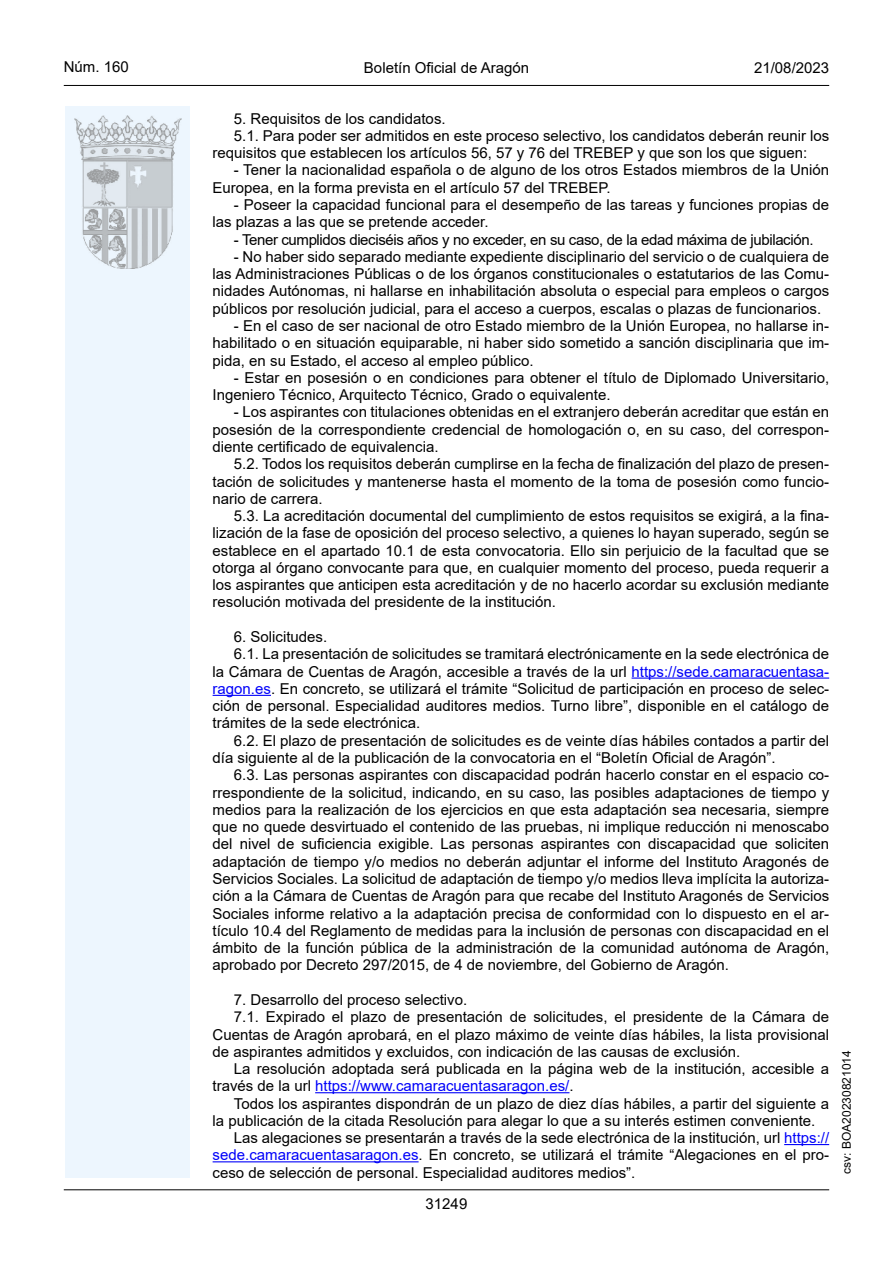
<style>
.page{position:relative;width:893px;height:1263px;background:#fff}
.page>*{position:absolute;margin:0;border:0;box-sizing:border-box;transform-origin:0 0}
.inicio_de_parrafo{font:15px/17.2px "Arial";color:#000;text-align:justify}
.inicio_de_parrafo-2{font:15px "Arial";letter-spacing:-.025em;color:#000}
.estilo_head-c{font:15px "Arial";color:#000}
.estilo_head-d{font:15px "Arial MT2";color:#000}
.estilo_head-i{font:15px "Arial MT2";color:#000}
.numero_pagina{font:15px "Arial";color:#000}
.estilo_head-i-2{font:12px "Arial MT2";color:#000}
.s1{color:#0000fa}
.s2{font-family:"Arial MT2"}
</style>
<div class="page">
<div style="left:65px;top:106px;width:125px;height:1072px;background:#edf6fe"></div>
<img style="left:75px;top:115px;width:106px;height:153px">
<hr style="left:64px;top:85px;width:765px;height:1px;background:#000">
<hr style="left:64px;top:1189px;width:765px;height:1px;background:#000">
<hr style="left:632px;top:677px;width:197px;height:2px;background:#0000fa">
<hr style="left:213px;top:695px;width:58px;height:1px;background:#0000fa">
<hr style="left:315px;top:1092px;width:254px;height:1px;background:#0000fa">
<hr style="left:784px;top:1144px;width:45px;height:1px;background:#0000fa">
<hr style="left:213px;top:1161px;width:206px;height:1px;background:#0000fa">
<p class="estilo_head-i" style="left:64px;top:57px;width:67px">Núm. 160</p>
<p class="estilo_head-c" style="left:364px;top:57px;width:167px">Boletín Oficial de Aragón</p>
<p class="estilo_head-d" style="left:754px;top:57px;width:77px">21/08/2023</p>
<p class="inicio_de_parrafo" style="left:234px;top:110px;width:213px">5. Requisitos de los candidatos.</p>
<p class="inicio_de_parrafo" style="left:213px;top:127px;width:618px;text-indent:21px">5.1. Para poder ser admitidos en este proceso selectivo, los candidatos deberán reunir los requisitos que establecen los artículos 56, 57 y 76 del TREBEP y que son los que siguen:</p>
<p class="inicio_de_parrafo" style="left:213px;top:161px;width:618px;text-indent:21px">- Tener la nacionalidad española o de alguno de los otros Estados miembros de la Unión<br>Europea, en la forma prevista en el artículo 57 del TREBEP.</p>
<p class="inicio_de_parrafo" style="left:213px;top:196px;width:618px;text-indent:21px">- Poseer la capacidad funcional para el desempeño de las tareas y funciones propias de las plazas a las que se pretende acceder.</p>
<p class="inicio_de_parrafo-2" style="left:234px;top:229px;width:581px">- Tener cumplidos dieciséis años y no exceder, en su caso, de la edad máxima de jubilación.</p>
<p class="inicio_de_parrafo" style="left:213px;top:248px;width:618px;text-indent:21px">- No haber sido separado mediante expediente disciplinario del servicio o de cualquiera de las Administraciones Públicas o de los órganos constitucionales o estatutarios de las Comu&shy;nidades Autónomas, ni hallarse en inhabilitación absoluta o especial para empleos o cargos públicos por resolución judicial, para el acceso a cuerpos, escalas o plazas de funcionarios.</p>
<p class="inicio_de_parrafo" style="left:213px;top:317px;width:618px;text-indent:21px">- En el caso de ser nacional de otro Estado miembro de la Unión Europea, no hallarse in&shy;habilitado o en situación equiparable, ni haber sido sometido a sanción disciplinaria que im&shy;pida, en su Estado, el acceso al empleo público.</p>
<p class="inicio_de_parrafo" style="left:213px;top:369px;width:618px;text-indent:21px">- Estar en posesión o en condiciones para obtener el título de Diplomado Universitario,<br>Ingeniero Técnico, Arquitecto Técnico, Grado o equivalente.</p>
<p class="inicio_de_parrafo" style="left:213px;top:403px;width:618px;text-indent:21px">- Los aspirantes con titulaciones obtenidas en el extranjero deberán acreditar que están en posesión de la correspondiente credencial de homologación o, en su caso, del correspon&shy;diente certificado de equivalencia.</p>
<p class="inicio_de_parrafo" style="left:213px;top:455px;width:618px;text-indent:21px">5.2. Todos los requisitos deberán cumplirse en la fecha de finalización del plazo de presen&shy;tación de solicitudes y mantenerse hasta el momento de la toma de posesión como funcio&shy;nario de carrera.</p>
<p class="inicio_de_parrafo" style="left:213px;top:507px;width:618px;text-indent:21px">5.3. La acreditación documental del cumplimiento de estos requisitos se exigirá, a la fina&shy;lización de la fase de oposición del proceso selectivo, a quienes lo hayan superado, según se establece en el apartado 10.1 de esta convocatoria. Ello sin perjuicio de la facultad que se otorga al órgano convocante para que, en cualquier momento del proceso, pueda requerir a los aspirantes que anticipen esta acreditación y de no hacerlo acordar su exclusión mediante resolución motivada del presidente de la institución.</p>
<p class="inicio_de_parrafo" style="left:234px;top:628px;width:95px">6. Solicitudes.</p>
<p class="inicio_de_parrafo" style="left:213px;top:645px;width:618px;text-indent:21px">6.1. La presentación de solicitudes se tramitará electrónicamente en la sede electrónica de la Cámara de Cuentas de Aragón, accesible a través de la url <span class="s1">https://sede.camaracuentasa&shy;ragon.es</span>. En concreto, se utilizará el trámite “Solicitud de participación en proceso de selec&shy;ción de personal. Especialidad auditores medios. Turno libre”, disponible en el catálogo de trámites de la sede electrónica.</p>
<p class="inicio_de_parrafo" style="left:213px;top:732px;width:618px;text-indent:21px">6.2. El plazo de presentación de solicitudes es de veinte días hábiles contados a partir del día siguiente al de la publicación de la convocatoria en el “Boletín Oficial de Aragón”.</p>
<p class="inicio_de_parrafo" style="left:213px;top:766px;width:618px;text-indent:21px">6.3. Las personas aspirantes con discapacidad podrán hacerlo constar en el espacio co&shy;rrespondiente de la solicitud, indicando, en su caso, las posibles adaptaciones de tiempo y medios para la realización de los ejercicios en que esta adaptación sea necesaria, siempre que no quede desvirtuado el contenido de las pruebas, ni implique reducción ni menoscabo del nivel de suficiencia exigible. Las personas aspirantes con discapacidad que soliciten adaptación de tiempo y/o medios no deberán adjuntar el informe del Instituto Aragonés de Servicios Sociales. La solicitud de adaptación de tiempo y/o medios lleva implícita la autoriza&shy;ción a la Cámara de Cuentas de Aragón para que recabe del Instituto Aragonés de Servicios Sociales informe relativo a la adaptación precisa de conformidad con lo dispuesto en el ar&shy;tículo 10.4 del Reglamento de medidas para la inclusión de personas con discapacidad en el ámbito de la función pública de la administración de la comunidad autónoma de Aragón, aprobado por Decreto 297/2015, de 4 de noviembre, del Gobierno de Aragón.</p>
<p class="inicio_de_parrafo" style="left:234px;top:991px;width:235px">7. Desarrollo del proceso selectivo.</p>
<p class="inicio_de_parrafo" style="left:213px;top:1008px;width:618px;text-indent:21px">7.1. Expirado el plazo de presentación de solicitudes, el presidente de la Cámara de Cuentas de Aragón aprobará, en el plazo máximo de veinte días hábiles, la lista provisional de aspirantes admitidos y excluidos, con indicación de las causas de exclusión.</p>
<p class="inicio_de_parrafo" style="left:213px;top:1060px;width:618px;text-indent:21px">La resolución adoptada será publicada en la página web de la institución, accesible a través de la url <span class="s1">https://www.camaracuentasaragon.es/</span><span class="s2">.</span></p>
<p class="inicio_de_parrafo" style="left:213px;top:1095px;width:618px;text-indent:21px">Todos los aspirantes dispondrán de un plazo de diez días hábiles, a partir del siguiente a la publicación de la citada Resolución para alegar lo que a su interés estimen conveniente.</p>
<p class="inicio_de_parrafo" style="left:213px;top:1129px;width:618px;text-indent:21px">Las alegaciones se presentarán a través de la sede electrónica de la institución, url <span class="s1">https:// sede.camaracuentasaragon.es</span>. En concreto, se utilizará el trámite “Alegaciones en el pro&shy;ceso de selección de personal. Especialidad auditores medios”.</p>
<p class="numero_pagina" style="left:426px;top:1193px;width:43px">31249</p>
<p class="estilo_head-i-2" style="left:838px;top:1174px;width:125px;rotate:-90deg">csv: BOA20230821014</p>
</div>
